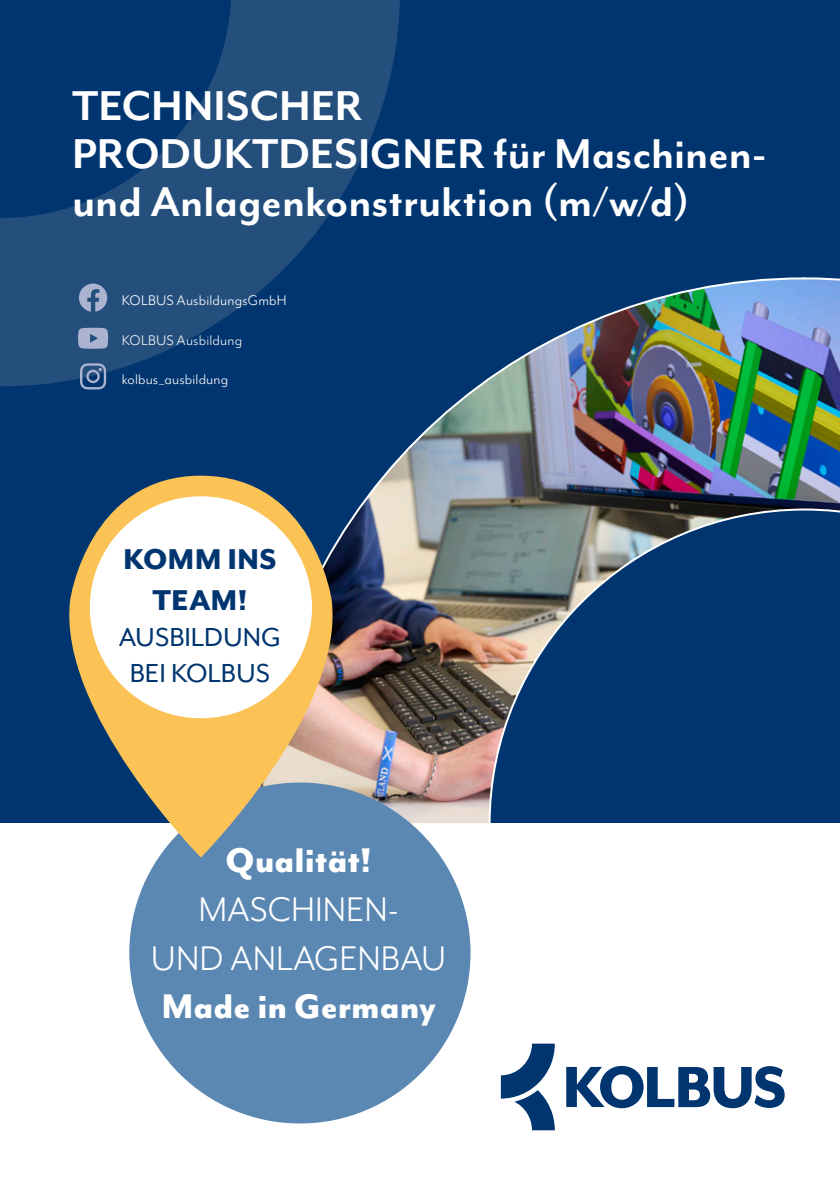
<style>
.page{position:relative;width:840px;height:1191px;background:#fff}
.page>*{position:absolute;margin:0;border:0;box-sizing:border-box;transform-origin:0 0}
.t1{font:700 48px/48px "Mr Eaves Mod OT";color:#fff}
.t2{font:39.4px "Mr Eaves Mod OT";color:#fff}
.t3{font:800 39.4px "Mr Eaves Mod OT";color:#fff}
.t4{font:800 33px/41px "Mr Eaves Mod OT";letter-spacing:.005em;color:#00356f;text-align:center}
.t5{font:30px/36px "Mr Eaves Mod OT";color:#00356f;text-align:center}
.Kontakt{font:16px "Mr Eaves Mod OT";letter-spacing:.01em;color:#fff}
.Kontakt-2{font:16px "Mr Eaves Mod OT";letter-spacing:.01em;color:#f5f5f5}
</style>
<div class="page">
<div style="left:0;top:0;width:839px;height:822px;background:#00356f"></div>
<svg style="left:0;top:0;width:400px;height:386px;fill:#244f7d"></svg>
<svg style="left:500px;top:1043px;width:54px;height:87px"></svg>
<svg style="left:566px;top:1065px;width:218px;height:43px"></svg>
<svg style="left:79px;top:283px;width:28px;height:29px"></svg>
<svg style="left:78px;top:328px;width:30px;height:21px"></svg>
<svg style="left:80px;top:363px;width:26px;height:26px"></svg>
<img style="left:256px;top:276px;width:583px;height:550px">
<div style="left:129px;top:782px;width:341px;height:341px;background:#5b88b3;border-radius:50%"></div>
<svg style="left:56px;top:475px;width:289px;height:382px"></svg>
<div style="left:90px;top:496px;width:222px;height:222px;background:#fff;border-radius:50%"></div>
<h2 class="t1" style="left:72px;top:81px;width:695px">TECHNISCHER<br>PRODUKTDESIGNER für Maschinen&shy;und Anlagenkonstruktion (m/w/d)</h2>
<p class="Kontakt" style="left:122px;top:291px;width:166px">KOLBUS AusbildungsGmbH</p>
<p class="Kontakt-2" style="left:122px;top:332px;width:122px">KOLBUS Ausbildung</p>
<p class="Kontakt" style="left:122px;top:370px;width:108px">kolbus_ausbildung</p>
<p class="t4" style="left:123px;top:538px;width:155px">KOMM INS<br>TEAM!</p>
<p class="t5" style="left:119px;top:619px;width:163px">AUSBILDUNG<br>BEI KOLBUS</p>
<p class="t3" style="left:225px;top:837px;width:147px">Qualität!</p>
<p class="t2" style="left:198px;top:887px;width:202px">MASCHINEN-</p>
<p class="t2" style="left:151px;top:936px;width:297px">UND ANLAGENBAU</p>
<p class="t3" style="left:161px;top:983px;width:276px">Made in Germany</p>
</div>
